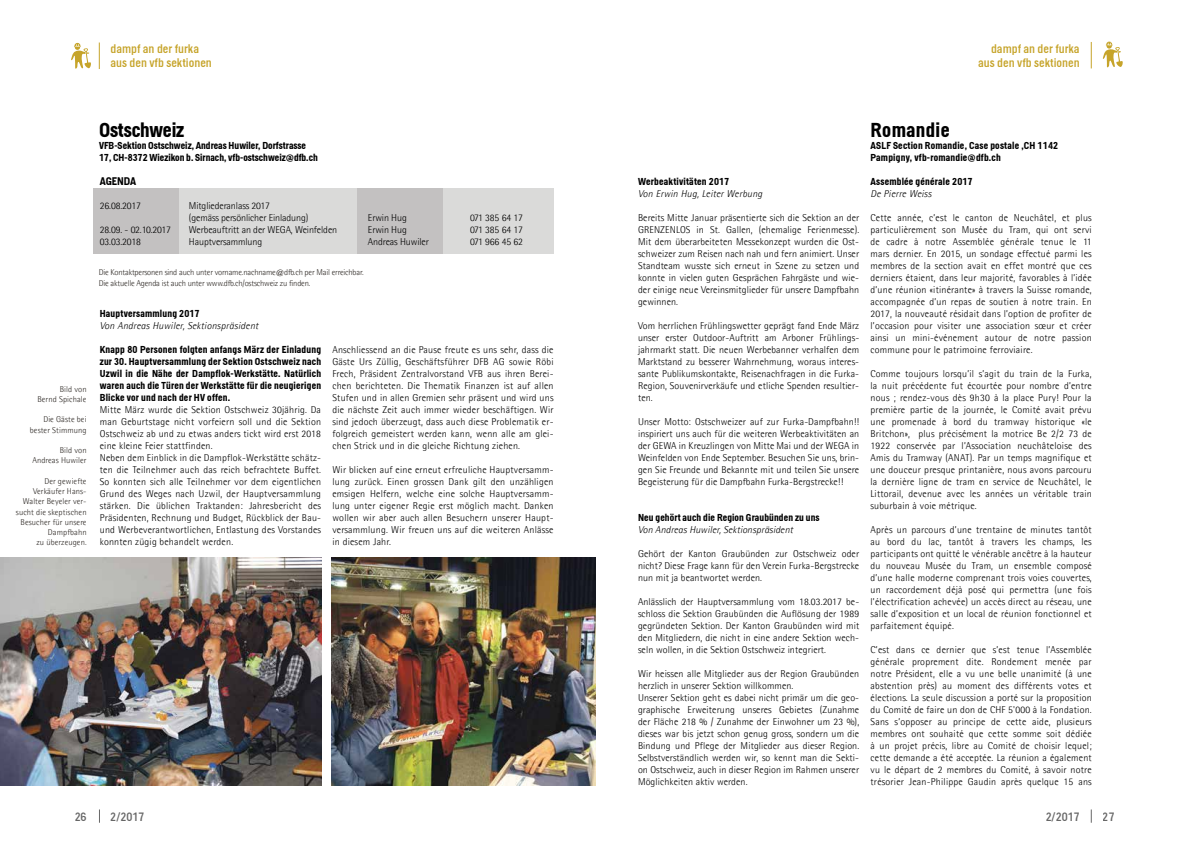
<style>
.page{position:relative;width:1191px;height:842px;background:#fff}
.page>*{position:absolute;margin:0;border:0;box-sizing:border-box;transform-origin:0 0}
.t1{font:700 20px "Helsinki";letter-spacing:-.01em;color:#000}
.t2{font:700 20px "Helsinki";letter-spacing:.02em;color:#000}
.t3{font:12px/14.4px "Helsinki";color:#c6a42a;text-align:right}
.t4{font:12px "Helsinki";color:#000}
.t5{font:700 11px "Helsinki";letter-spacing:-.01em;color:#000}
.t6{font:300 10px/12px "Agfa Rotis Semisans";letter-spacing:.01em;color:#000;text-align:justify}
.t7{font:700 10px/12px "Helsinki";letter-spacing:.02em;color:#000;text-align:justify}
.t8{font:300 10px/12px "Agfa Rotis Semisans";letter-spacing:-.01em;color:#000}
.t9{font:italic 300 10px "Agfa Rotis Semisans";letter-spacing:.02em;color:#000}
.t10{font:700 10px/12px "Helsinki";color:#000}
.t11{font:300 8.5px/10.3px "Agfa Rotis Semisans";letter-spacing:.01em;color:#2e2925;text-align:right}
.t12{font:300 8.5px/10.3px "Agfa Rotis Semisans";letter-spacing:-.02em;color:#2e2925}
</style>
<div class="page">
<svg style="left:99px;top:809px;width:1px;height:14px"></svg>
<svg style="left:1090px;top:809px;width:1px;height:14px"></svg>
<svg style="left:99px;top:43px;width:1px;height:26px"></svg>
<svg style="left:1090px;top:42px;width:1px;height:26px"></svg>
<svg style="left:71px;top:43px;width:20px;height:26px"></svg>
<svg style="left:1102px;top:42px;width:20px;height:26px"></svg>
<div style="left:93px;top:188px;width:86px;height:66px;background:#c3c1c1"></div>
<div style="left:179px;top:188px;width:374px;height:66px;background:#dadad9"></div>
<div style="left:357px;top:189px;width:86px;height:65px;background:#c3c1c1"></div>
<img style="left:0;top:557px;width:321px;height:228px">
<img style="left:332px;top:557px;width:263px;height:228px">
<p class="t3" style="left:110px;top:41px;width:103px;text-align:left">dampf an der furka aus den vfb sektionen</p>
<p class="t11" style="left:37px;top:384px;width:51px">Bild von<br>Bernd Spichale</p>
<p class="t11" style="left:30px;top:414px;width:58px">Die Gäste bei bester Stimmung</p>
<p class="t11" style="left:32px;top:445px;width:56px">Bild von<br>Andreas Huwiler</p>
<p class="t11" style="left:16px;top:476px;width:72px">Der gewiefte<br>Verkäufer Hans-<br>Walter Beyeler ver&shy;sucht die skeptischen<br>Besucher für unsere<br>Dampfbahn<br>zu überzeugen.</p>
<h1 class="t1" style="left:99px;top:118px;width:87px">Ostschweiz</h1>
<p class="t10" style="left:99px;top:140px;width:220px">VFB-Sektion Ostschweiz, Andreas Huwiler, Dorfstrasse<br>17, CH-8372 Wiezikon b. Sirnach, vfb-ostschweiz@dfb.ch</p>
<p class="t5" style="left:100px;top:175px;width:38px">AGENDA</p>
<p class="t6" style="left:100px;top:200px;width:42px">26.08.2017</p>
<p class="t8" style="left:189px;top:200px;width:121px">Mitgliederanlass 2017<br>(gemäss persönlicher Einladung)</p>
<p class="t8" style="left:368px;top:212px;width:40px">Erwin Hug</p>
<p class="t8" style="left:470px;top:212px;width:54px">071 385 64 17</p>
<p class="t8" style="left:100px;top:224px;width:73px">28.09. - 02.10.2017</p>
<p class="t8" style="left:189px;top:224px;width:150px">Werbeauftritt an der WEGA, Weinfelden</p>
<p class="t8" style="left:368px;top:224px;width:40px">Erwin Hug</p>
<p class="t8" style="left:470px;top:224px;width:54px">071 385 64 17</p>
<p class="t6" style="left:100px;top:236px;width:42px">03.03.2018</p>
<p class="t8" style="left:189px;top:236px;width:75px">Hauptversammlung</p>
<p class="t8" style="left:368px;top:236px;width:62px">Andreas Huwiler</p>
<p class="t8" style="left:470px;top:236px;width:54px">071 966 45 62</p>
<p class="t12" style="left:99px;top:267px;width:266px">Die Kontaktpersonen sind auch unter vorname.nachname@dfb.ch per Mail erreichbar.<br>Die aktuelle Agenda ist auch unter www.dfb.ch/ostschweiz zu finden.</p>
<p class="t7" style="left:100px;top:308px;width:102px">Hauptversammlung 2017</p>
<p class="t9" style="left:100px;top:320px;width:160px">Von Andreas Huwiler, Sektionspräsident</p>
<p class="t7" style="left:100px;top:344px;width:223px">Knapp 80 Personen folgten anfangs März der Einladung zur 30. Hauptversammlung der Sektion Ostschweiz nach Uzwil in die Nähe der Dampflok-Werkstätte. Natürlich waren auch die Türen der Werkstätte für die neugierigen Blicke vor und nach der HV offen.</p>
<p class="t6" style="left:100px;top:404px;width:223px;text-align:left">Mitte März wurde die Sektion Ostschweiz 30jährig. Da man Geburtstage nicht vorfeiern soll und die Sektion Ostschweiz ab und zu etwas anders tickt wird erst 2018 eine kleine Feier stattfinden.<br>Neben dem Einblick in die Dampflok-Werkstätte schätz&shy;ten die Teilnehmer auch das reich befrachtete Buffet.<br>So konnten sich alle Teilnehmer vor dem eigentlichen Grund des Weges nach Uzwil, der Hauptversammlung stärken. Die üblichen Traktanden: Jahresbericht des Präsidenten, Rechnung und Budget, Rückblick der Bau&shy;und Werbeverantwortlichen, Entlastung des Vorstandes konnten zügig behandelt werden.</p>
<p class="t6" style="left:332px;top:344px;width:223px">Anschliessend an die Pause freute es uns sehr, dass die Gäste Urs Züllig, Geschäftsführer DFB AG sowie Röbi Frech, Präsident Zentralvorstand VFB aus ihren Berei&shy;chen berichteten. Die Thematik Finanzen ist auf allen Stufen und in allen Gremien sehr präsent und wird uns die nächste Zeit auch immer wieder beschäftigen. Wir sind jedoch überzeugt, dass auch diese Problematik er&shy;folgreich gemeistert werden kann, wenn alle am glei&shy;chen Strick und in die gleiche Richtung ziehen.</p>
<p class="t6" style="left:332px;top:464px;width:223px">Wir blicken auf eine erneut erfreuliche Hauptversamm&shy;lung zurück. Einen grossen Dank gilt den unzähligen emsigen Helfern, welche eine solche Hauptversamm&shy;lung unter eigener Regie erst möglich macht. Danken wollen wir aber auch allen Besuchern unserer Haupt&shy;versammlung. Wir freuen uns auf die weiteren Anlässe in diesem Jahr.</p>
<p class="t3" style="left:978px;top:41px;width:103px">dampf an der furka aus den vfb sektionen</p>
<p class="t7" style="left:638px;top:176px;width:93px">Werbeaktivitäten 2017</p>
<p class="t9" style="left:638px;top:188px;width:126px">Von Erwin Hug, Leiter Werbung</p>
<p class="t6" style="left:638px;top:212px;width:223px">Bereits Mitte Januar präsentierte sich die Sektion an der GRENZENLOS in St. Gallen, (ehemalige Ferienmesse).<br>Mit dem überarbeiteten Messekonzept wurden die Ost&shy;schweizer zum Reisen nach nah und fern animiert. Unser Standteam wusste sich erneut in Szene zu setzen und konnte in vielen guten Gesprächen Fahrgäste und wie&shy;der einige neue Vereinsmitglieder für unsere Dampfbahn gewinnen.</p>
<p class="t6" style="left:638px;top:320px;width:223px">Vom herrlichen Frühlingswetter geprägt fand Ende März unser erster Outdoor-Auftritt am Arboner Frühlings&shy;jahrmarkt statt. Die neuen Werbebanner verhalfen dem Marktstand zu besserer Wahrnehmung, woraus interes&shy;sante Publikumskontakte, Reisenachfragen in die Furka-Region, Souvenirverkäufe und etliche Spenden resultier&shy;ten.</p>
<p class="t6" style="left:638px;top:416px;width:223px">Unser Motto: Ostschweizer auf zur Furka-Dampfbahn!! inspiriert uns auch für die weiteren Werbeaktivitäten an der GEWA in Kreuzlingen von Mitte Mai und der WEGA in Weinfelden von Ende September. Besuchen Sie uns, brin&shy;gen Sie Freunde und Bekannte mit und teilen Sie unsere Begeisterung für die Dampfbahn Furka-Bergstrecke!!</p>
<p class="t7" style="left:638px;top:512px;width:183px">Neu gehört auch die Region Graubünden zu uns</p>
<p class="t9" style="left:638px;top:524px;width:156px">Von Andreas Huwiler, Sektionspräsident</p>
<p class="t6" style="left:638px;top:548px;width:223px">Gehört der Kanton Graubünden zur Ostschweiz oder nicht? Diese Frage kann für den Verein Furka-Bergstrecke nun mit ja beantwortet werden.</p>
<p class="t6" style="left:638px;top:596px;width:223px">Anlässlich der Hauptversammlung vom 18.03.2017 be&shy;schloss die Sektion Graubünden die Auflösung der 1989 gegründeten Sektion. Der Kanton Graubünden wird mit den Mitgliedern, die nicht in eine andere Sektion wech&shy;seln wollen, in die Sektion Ostschweiz integriert.</p>
<p class="t6" style="left:638px;top:668px;width:223px;text-align:left">Wir heissen alle Mitglieder aus der Region Graubünden herzlich in unserer Sektion willkommen.<br>Unserer Sektion geht es dabei nicht primär um die geo&shy;graphische Erweiterung unseres Gebietes (Zunahme der Fläche 218 % / Zunahme der Einwohner um 23 %), dieses war bis jetzt schon genug gross, sondern um die Bindung und Pflege der Mitglieder aus dieser Region.<br>Selbstverständlich werden wir, so kennt man die Sekti&shy;on Ostschweiz, auch in dieser Region im Rahmen unserer Möglichkeiten aktiv werden.</p>
<h1 class="t2" style="left:870px;top:118px;width:81px">Romandie</h1>
<p class="t7" style="left:870px;top:140px;width:189px">ASLF Section Romandie, Case postale ,CH 1142<br>Pampigny, vfb-romandie@dfb.ch</p>
<p class="t7" style="left:870px;top:176px;width:104px">Assemblée générale 2017</p>
<p class="t9" style="left:870px;top:188px;width:62px">De Pierre Weiss</p>
<p class="t6" style="left:870px;top:212px;width:223px">Cette année, c’est le canton de Neuchâtel, et plus particulièrement son Musée du Tram, qui ont servi de cadre à notre Assemblée générale tenue le 11 mars dernier. En 2015, un sondage effectué parmi les membres de la section avait en effet montré que ces derniers étaient, dans leur majorité, favorables à l’idée d’une réunion «itinérante» à travers la Suisse romande, accompagnée d’un repas de soutien à notre train. En 2017, la nouveauté résidait dans l’option de profiter de l’occasion pour visiter une association sœur et créer ainsi un mini-événement autour de notre passion commune pour le patrimoine ferroviaire.</p>
<p class="t6" style="left:870px;top:368px;width:223px">Comme toujours lorsqu’il s’agit du train de la Furka, la nuit précédente fut écourtée pour nombre d’entre nous ; rendez-vous dès 9h30 à la place Pury! Pour la première partie de la journée, le Comité avait prévu une promenade à bord du tramway historique «le Britchon», plus précisément la motrice Be 2/2 73 de 1922 conservée par l’Association neuchâteloise des Amis du Tramway (ANAT). Par un temps magnifique et une douceur presque printanière, nous avons parcouru la dernière ligne de tram en service de Neuchâtel, le Littorail, devenue avec les années un véritable train suburbain à voie métrique.</p>
<p class="t6" style="left:870px;top:524px;width:223px">Après un parcours d’une trentaine de minutes tantôt au bord du lac, tantôt à travers les champs, les participants ont quitté le vénérable ancêtre à la hauteur du nouveau Musée du Tram, un ensemble composé d’une halle moderne comprenant trois voies couvertes, un raccordement déjà posé qui permettra (une fois l’électrification achevée) un accès direct au réseau, une salle d’exposition et un local de réunion fonctionnel et parfaitement équipé.</p>
<p class="t6" style="left:870px;top:644px;width:223px">C’est dans ce dernier que s’est tenue l’Assemblée générale proprement dite. Rondement menée par notre Président, elle a vu une belle unanimité (à une abstention près) au moment des différents votes et élections. La seule discussion a porté sur la proposition du Comité de faire un don de CHF 5'000 à la Fondation.<br>Sans s’opposer au principe de cette aide, plusieurs membres ont souhaité que cette somme soit dédiée à un projet précis, libre au Comité de choisir lequel; cette demande a été acceptée. La réunion a également vu le départ de 2 membres du Comité, à savoir notre trésorier Jean-Philippe Gaudin après quelque 15 ans</p>
<p class="t4" style="left:75px;top:810px;width:13px">26</p>
<p class="t4" style="left:110px;top:810px;width:36px">2/2017</p>
<p class="t4" style="left:1045px;top:810px;width:36px">2/2017</p>
<p class="t4" style="left:1102px;top:810px;width:13px">27</p>
</div>
